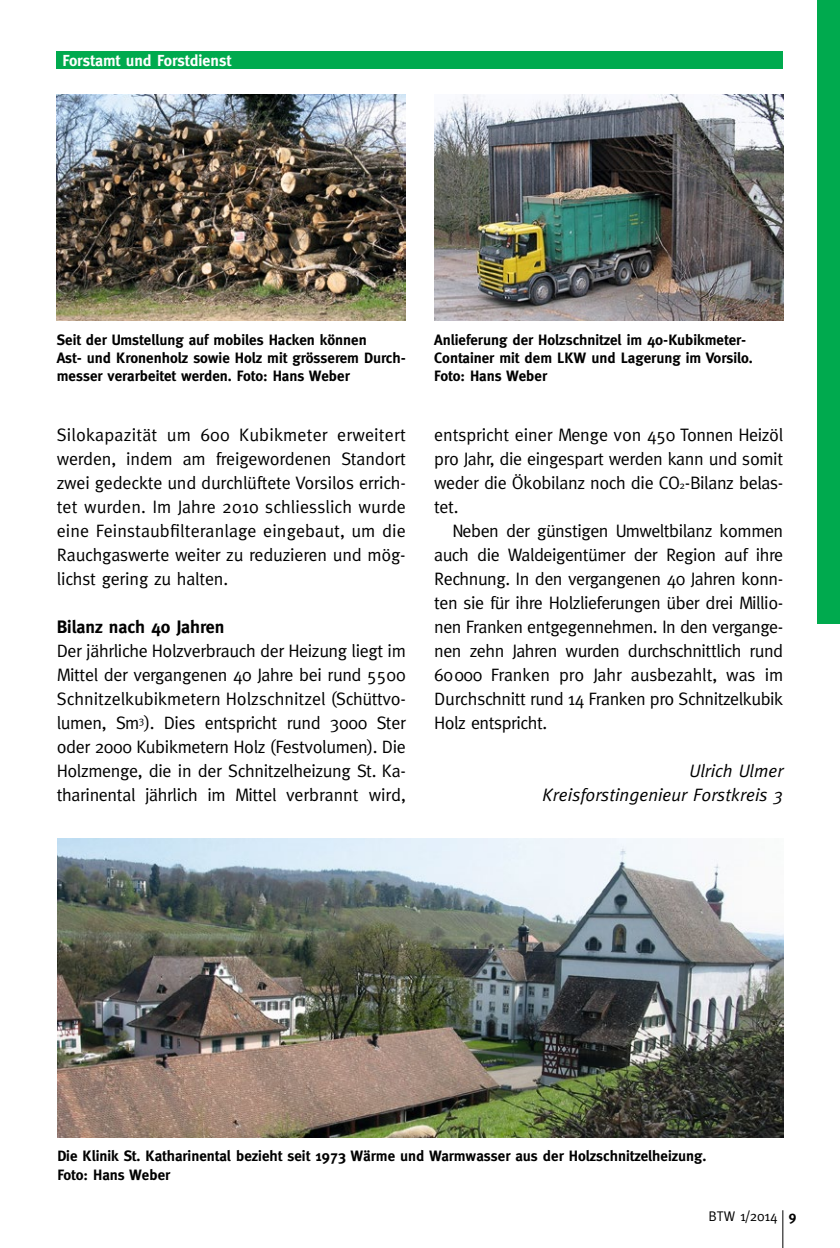
<style>
.page{position:relative;width:840px;height:1248px;background:#fff}
.page>*{position:absolute;margin:0;border:0;box-sizing:border-box;transform-origin:0 0}
.t1{font:18px/24px "Meta";letter-spacing:-.02em;color:#000;text-align:justify}
.t2{font:italic 18px/24px "Meta";color:#000;text-align:right}
.t3{font:700 18px "Meta";color:#000}
.t4{font:700 16px "Meta";color:#fff}
.t5{font:700 15px/18px "Meta";color:#000}
.t6{font:14px "Meta";letter-spacing:-.01em;color:#000}
.s1{font-size:10.4px}
.s2{font-weight:700}
</style>
<div class="page">
<hr style="left:782px;top:1210px;width:1px;height:37px;background:#000">
<div style="left:816px;top:0;width:23px;height:624px;background:#00aa4e"></div>
<div style="left:57px;top:51px;width:725px;height:17px;background:#00aa4e"></div>
<img style="left:57px;top:94px;width:348px;height:227px">
<img style="left:434px;top:94px;width:348px;height:227px">
<img style="left:57px;top:838px;width:726px;height:299px">
<p class="t4" style="left:62px;top:51px;width:170px">Forstamt und Forstdienst</p>
<p class="t5" style="left:57px;top:331px;width:350px">Seit der Umstellung auf mobiles Hacken können<br>Ast- und Kronenholz sowie Holz mit grösserem Durch&shy;messer verarbeitet werden. Foto: Hans Weber</p>
<p class="t5" style="left:434px;top:331px;width:320px">Anlieferung der Holzschnitzel im 40-Kubikmeter-<br>Container mit dem LKW und Lagerung im Vorsilo.<br>Foto: Hans Weber</p>
<p class="t1" style="left:57px;top:422px;width:350px">Silokapazität um 600 Kubikmeter erweitert werden, indem am freigewordenen Standort zwei gedeckte und durchlüftete Vorsilos errich&shy;tet wurden. Im Jahre 2010 schliesslich wurde eine Feinstaubfilteranlage eingebaut, um die Rauchgaswerte weiter zu reduzieren und mög&shy;lichst gering zu halten.</p>
<p class="t3" style="left:57px;top:616px;width:169px">Bilanz nach 40 Jahren</p>
<p class="t1" style="left:57px;top:638px;width:350px">Der jährliche Holzverbrauch der Heizung liegt im Mittel der vergangenen 40 Jahre bei rund 5500<br>Schnitzelkubikmetern Holzschnitzel (Schüttvo&shy;lumen, Sm<sup>3</sup>). Dies entspricht rund 3000 Ster oder 2000 Kubikmetern Holz (Festvolumen). Die Holzmenge, die in der Schnitzelheizung St. Ka&shy;tharinental jährlich im Mittel verbrannt wird,</p>
<p class="t1" style="left:434px;top:422px;width:350px">entspricht einer Menge von 450 Tonnen Heizöl pro Jahr, die eingespart werden kann und somit weder die Ökobilanz noch die CO<span class="s1">2</span>-Bilanz belas&shy;tet.</p>
<p class="t1" style="left:434px;top:518px;width:350px;text-indent:18px">Neben der günstigen Umweltbilanz kommen auch die Waldeigentümer der Region auf ihre Rechnung. In den vergangenen 40 Jahren konn&shy;ten sie für ihre Holzlieferungen über drei Millio&shy;nen Franken entgegennehmen. In den vergange&shy;nen zehn Jahren wurden durchschnittlich rund 60000 Franken pro Jahr ausbezahlt, was im Durchschnitt rund 14 Franken pro Schnitzelkubik Holz entspricht.</p>
<p class="t2" style="left:542px;top:758px;width:242px">Ulrich Ulmer<br>Kreisforstingenieur Forstkreis 3</p>
<p class="t5" style="left:57px;top:1147px;width:650px">Die Klinik St. Katharinental bezieht seit 1973 Wärme und Warmwasser aus der Holzschnitzelheizung.<br>Foto: Hans Weber</p>
<p class="t6" style="left:708px;top:1208px;width:89px">BTW 1/2014 <span class="s2">9</span></p>
</div>
